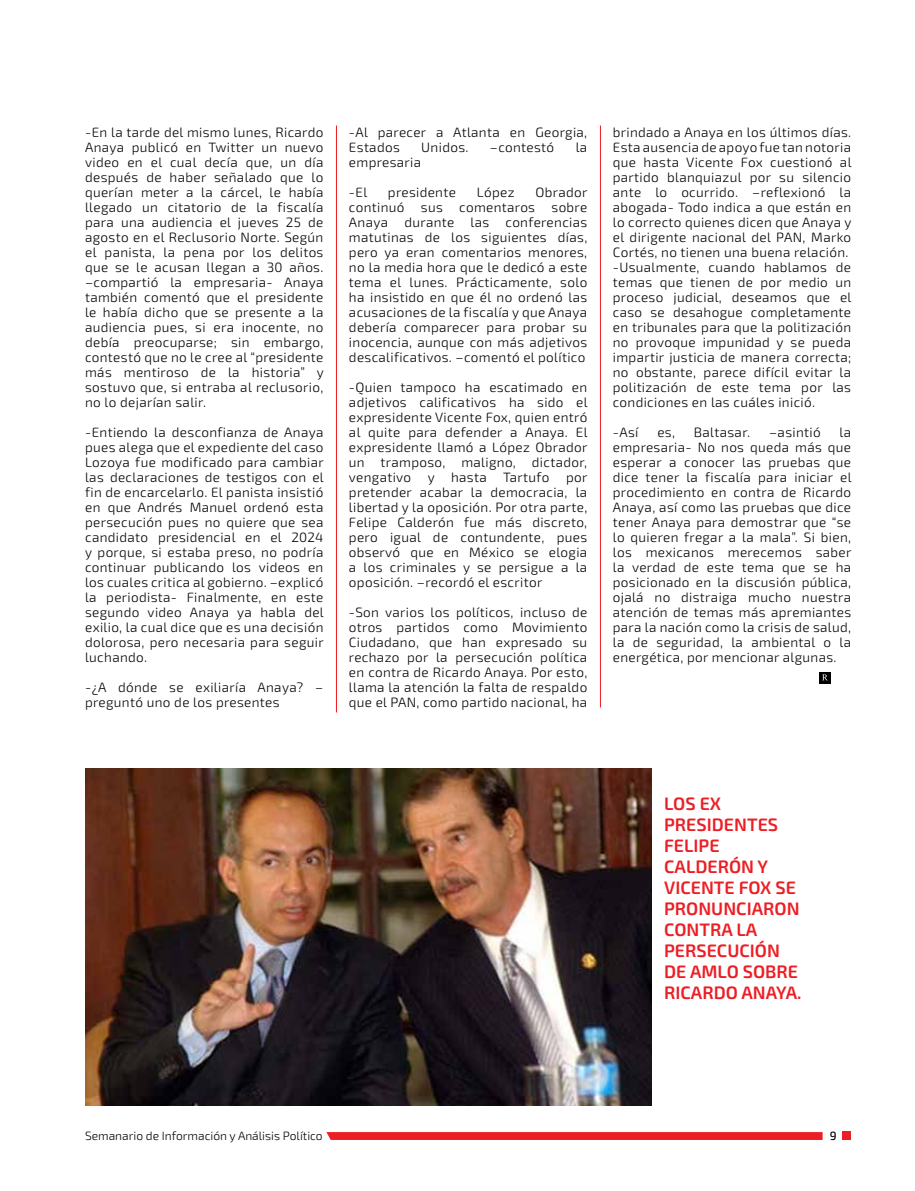
<style>
.page{position:relative;width:915px;height:1191px;background:#fff}
.page>*{position:absolute;margin:0;border:0;box-sizing:border-box;transform-origin:0 0}
.t1{font:600 18px/21px "Exo 2";color:#ed1d24}
.t2{font:300 13.5px/15px "Exo 2";letter-spacing:.025em;color:#000;text-align:justify}
.t3{font:300 12px "Exo 2";color:#000}
.t4{font:500 12px "Exo 2";color:#000}
</style>
<div class="page">
<div style="left:842px;top:1131px;width:8px;height:9px;background:#ed1d24"></div>
<svg style="left:326px;top:1132px;width:496px;height:8px;background:#ed2128"></svg>
<hr style="left:336px;top:125px;width:1px;height:587px;background:#ed1d24">
<hr style="left:600px;top:125px;width:1px;height:582px;background:#ed1d24">
<div style="left:819px;top:672px;width:11px;height:11px;background:#000"></div>
<svg style="left:822px;top:674px;width:5px;height:6px"></svg>
<img style="left:85px;top:769px;width:566px;height:337px">
<p class="t2" style="left:85px;top:125px;width:240px">-En la tarde del mismo lunes, Ricardo Anaya publicó en Twitter un nuevo video en el cual decía que, un día después de haber señalado que lo querían meter a la cárcel, le había llegado un citatorio de la fiscalía para una audiencia el jueves 25 de agosto en el Reclusorio Norte. Según el panista, la pena por los delitos que se le acusan llegan a 30 años. –compartió la empresaria- Anaya también comentó que el presidente le había dicho que se presente a la audiencia pues, si era inocente, no debía preocuparse; sin embargo, contestó que no le cree al “presidente más mentiroso de la historia” y sostuvo que, si entraba al reclusorio, no lo dejarían salir.</p>
<p class="t2" style="left:85px;top:425px;width:240px">-Entiendo la desconfianza de Anaya pues alega que el expediente del caso Lozoya fue modificado para cambiar las declaraciones de testigos con el fin de encarcelarlo. El panista insistió en que Andrés Manuel ordenó esta persecución pues no quiere que sea candidato presidencial en el 2024 y porque, si estaba preso, no podría continuar publicando los videos en los cuales critica al gobierno. –explicó la periodista- Finalmente, en este segundo video Anaya ya habla del exilio, la cual dice que es una decisión dolorosa, pero necesaria para seguir luchando.</p>
<p class="t2" style="left:85px;top:680px;width:240px">-¿A dónde se exiliaría Anaya? – preguntó uno de los presentes</p>
<p class="t2" style="left:349px;top:125px;width:240px">-Al parecer a Atlanta en Georgia,<br>Estados</p>
<p class="t2" style="left:421px;top:140px;width:49px">Unidos.</p>
<p class="t2" style="left:489px;top:140px;width:66px">–contestó</p>
<p class="t2" style="left:575px;top:140px;width:13px">la</p>
<p class="t2" style="left:349px;top:155px;width:74px">empresaria</p>
<p class="t2" style="left:349px;top:185px;width:20px">-El</p>
<p class="t2" style="left:388px;top:185px;width:69px">presidente</p>
<p class="t2" style="left:477px;top:185px;width:39px">López</p>
<p class="t2" style="left:349px;top:185px;width:240px;text-indent:186px">Obrador continuó sus comentaros sobre Anaya durante las conferencias matutinas de los siguientes días, pero ya eran comentarios menores, no la media hora que le dedicó a este tema el lunes. Prácticamente, solo ha insistido en que él no ordenó las acusaciones de la fiscalía y que Anaya debería comparecer para probar su inocencia, aunque con más adjetivos descalificativos. –comentó el político</p>
<p class="t2" style="left:349px;top:380px;width:240px">-Quien tampoco ha escatimado en adjetivos calificativos ha sido el expresidente Vicente Fox, quien entró al quite para defender a Anaya. El expresidente llamó a López Obrador un tramposo, maligno, dictador, vengativo y hasta Tartufo por pretender acabar la democracia, la libertad y la oposición. Por otra parte, Felipe Calderón fue más discreto, pero igual de contundente, pues observó que en México se elogia a los criminales y se persigue a la oposición. –recordó el escritor</p>
<p class="t2" style="left:349px;top:605px;width:240px">-Son varios los políticos, incluso de otros partidos como Movimiento Ciudadano, que han expresado su rechazo por la persecución política en contra de Ricardo Anaya. Por esto, llama la atención la falta de respaldo que el PAN, como partido nacional, ha</p>
<p class="t2" style="left:612px;top:125px;width:240px;text-align:left">brindado a Anaya en los últimos días.<br>Esta ausencia de apoyo fue tan notoria que hasta Vicente Fox cuestionó al partido blanquiazul por su silencio ante lo ocurrido. –reflexionó la abogada- Todo indica a que están en lo correcto quienes dicen que Anaya y el dirigente nacional del PAN, Marko Cortés, no tienen una buena relación. -Usualmente, cuando hablamos de temas que tienen de por medio un proceso judicial, deseamos que el caso se desahogue completamente en tribunales para que la politización no provoque impunidad y se pueda impartir justicia de manera correcta; no obstante, parece difícil evitar la politización de este tema por las condiciones en las cuáles inició.</p>
<p class="t2" style="left:612px;top:425px;width:27px">-Así</p>
<p class="t2" style="left:657px;top:425px;width:19px">es,</p>
<p class="t2" style="left:693px;top:425px;width:58px">Baltasar.</p>
<p class="t2" style="left:768px;top:425px;width:53px">–asintió</p>
<p class="t2" style="left:612px;top:425px;width:240px;text-indent:227px">la empresaria- No nos queda más que esperar a conocer las pruebas que dice tener la fiscalía para iniciar el procedimiento en contra de Ricardo Anaya, así como las pruebas que dice tener Anaya para demostrar que “se lo quieren fregar a la mala”. Si bien, los mexicanos merecemos saber la verdad de este tema que se ha posicionado en la discusión pública, ojalá no distraiga mucho nuestra atención de temas más apremiantes para la nación como la crisis de salud, la de seguridad, la ambiental o la energética, por mencionar algunas.</p>
<h1 class="t1" style="left:664px;top:793px;width:139px">LOS EX<br>PRESIDENTES<br>FELIPE<br>CALDERÓN Y<br>VICENTE FOX SE<br>PRONUNCIARON<br>CONTRA LA<br>PERSECUCIÓN<br>DE AMLO SOBRE<br>RICARDO ANAYA.</h1>
<p class="t3" style="left:85px;top:1128px;width:239px">Semanario de Información y Análisis Político</p>
<p class="t4" style="left:829px;top:1128px;width:8px">9</p>
</div>
